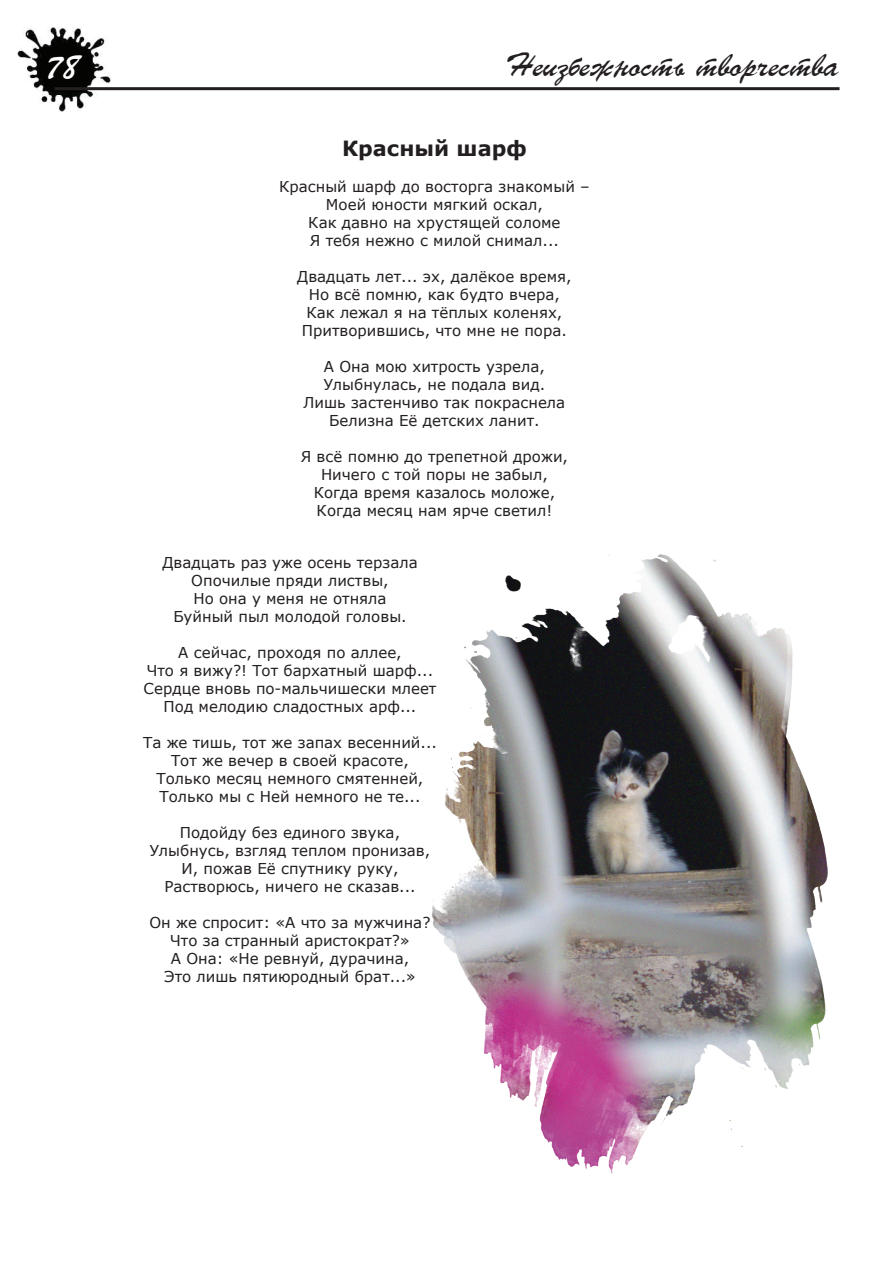
<style>
.page{position:relative;width:893px;height:1263px;background:#fff}
.page>*{position:absolute;margin:0;border:0;box-sizing:border-box;transform-origin:0 0}
.t1{font:33px "Ukrainian Brush Script";color:#fff}
.t2{font:32.85px "Ukrainian Brush Script";color:#231f20}
.t3{font:700 21px "Verdana";color:#231f20}
.t4{font:15px/18px "Verdana";color:#231f20;text-align:center}
</style>
<div class="page">
<img style="left:18px;top:28px;width:92px;height:83px">
<hr style="left:55px;top:87px;width:784px;height:3px;background:#231f20">
<img style="left:431px;top:554px;width:397px;height:620px">
<h1 class="t1" style="left:46px;top:49px;width:35px">78</h1>
<h2 class="t2" style="left:504px;top:46px;width:336px">Неизбежность творчества</h2>
<h3 class="t3" style="left:342px;top:135px;width:186px">Красный шарф</h3>
<p class="t4" style="left:279px;top:177px;width:312px">Красный шарф до восторга знакомый –<br>Моей юности мягкий оскал,<br>Как давно на хрустящей соломе<br>Я тебя нежно с милой снимал...</p>
<p class="t4" style="left:297px;top:267px;width:276px">Двадцать лет... эх, далёкое время,<br>Но всё помню, как будто вчера,<br>Как лежал я на тёплых коленях,<br>Притворившись, что мне не пора.</p>
<p class="t4" style="left:304px;top:357px;width:263px">А Она мою хитрость узрела,<br>Улыбнулась, не подала вид.<br>Лишь застенчиво так покраснела<br>Белизна Её детских ланит.</p>
<p class="t4" style="left:301px;top:447px;width:269px">Я всё помню до трепетной дрожи,<br>Ничего с той поры не забыл,<br>Когда время казалось моложе,<br>Когда месяц нам ярче светил!</p>
<p class="t4" style="left:162px;top:553px;width:257px">Двадцать раз уже осень терзала<br>Опочилые пряди листвы,<br>Но она у меня не отняла<br>Буйный пыл молодой головы.</p>
<p class="t4" style="left:144px;top:643px;width:294px">А сейчас, проходя по аллее,<br>Что я вижу?! Тот бархатный шарф...<br>Сердце вновь по-мальчишески млеет<br>Под мелодию сладостных арф...</p>
<p class="t4" style="left:143px;top:733px;width:295px">Та же тишь, тот же запах весенний...<br>Тот же вечер в своей красоте,<br>Только месяц немного смятенней,<br>Только мы с Ней немного не те...</p>
<p class="t4" style="left:150px;top:823px;width:282px">Подойду без единого звука,<br>Улыбнусь, взгляд теплом пронизав,<br>И, пожав Её спутнику руку,<br>Растворюсь, ничего не сказав...</p>
<p class="t4" style="left:150px;top:913px;width:282px">Он же спросит: «А что за мужчина?<br>Что за странный аристократ?»<br>А Она: «Не ревнуй, дурачина,<br>Это лишь пятиюродный брат...»</p>
</div>
